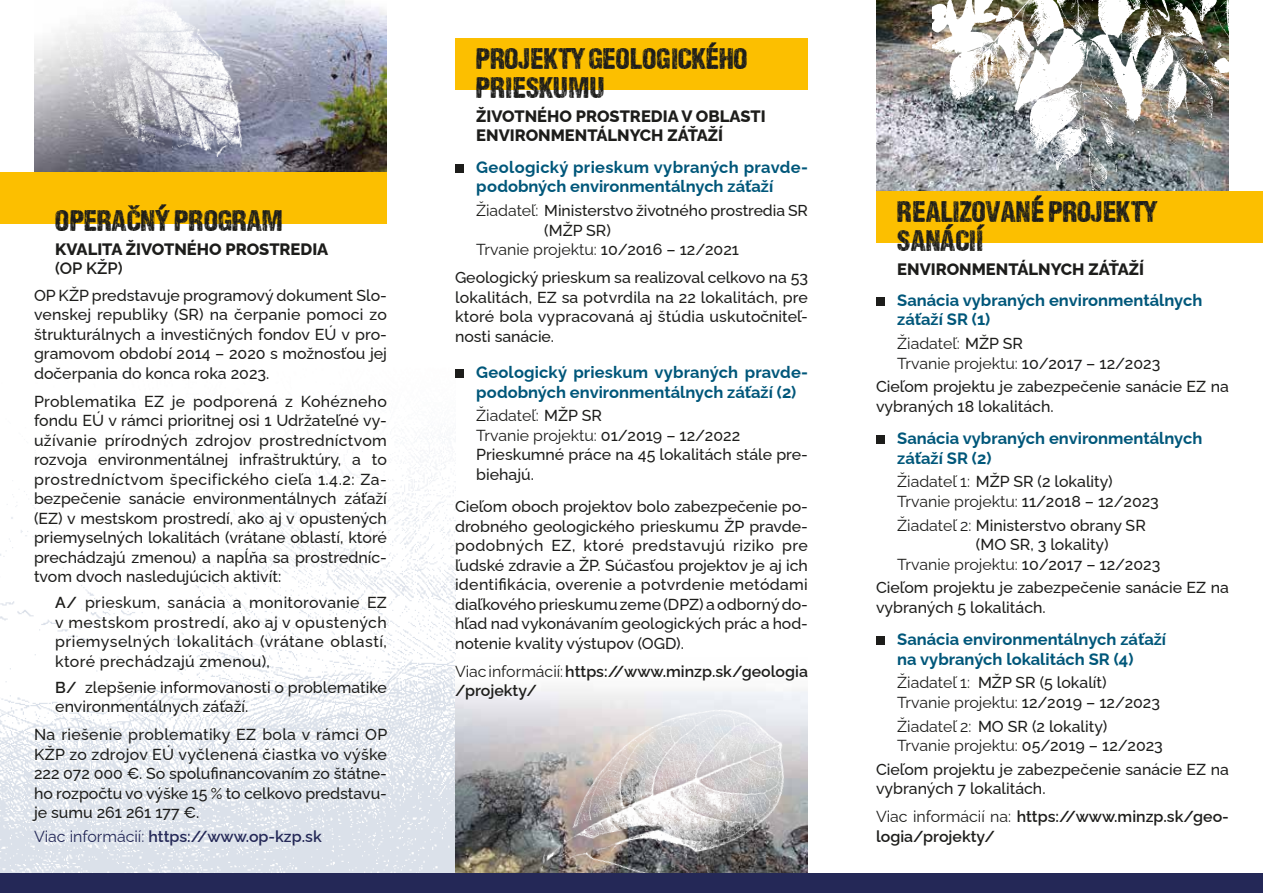
<style>
.page{position:relative;width:1263px;height:893px;background:#fff}
.page>*{position:absolute;margin:0;border:0;box-sizing:border-box;transform-origin:0 0}
.t1{font:900 30px/28.5px "DCC Sharp Distress";color:#1d1d1b}
.t2{font:700 16.5px/19.5px "Raleway";color:#00577a}
.t3{font:800 16.5px/19.5px "Raleway";color:#1d1d1b}
.t4{font:600 16.5px "Raleway";color:#1d1d1b}
.t5{font:500 15.9px/19.5px "Raleway";color:#1d1d1b}
.t6{font:600 15.9px/28px "Raleway";color:#1d1d1b}
.t7{font:15.9px/19.5px "Raleway";color:#1d1d1b}
.t8{font:600 15.9px "Raleway";color:#242857}
.t9{font:500 15.75px "Raleway";letter-spacing:-.005em;color:#1d1d1b}
.s1{font-weight:600}
.s2{font-weight:400}
.s3{font-weight:400;font-size:15.9px}
.s4{font-weight:500}
</style>
<div class="page">
<img style="left:0;top:456px;width:455px;height:418px">
<img style="left:455px;top:688px;width:353px;height:186px">
<div style="left:455px;top:38px;width:353px;height:51px;background:#fcbf00"></div>
<div style="left:455px;top:164px;width:8px;height:9px;background:#1d1d1b"></div>
<div style="left:455px;top:370px;width:8px;height:8px;background:#1d1d1b"></div>
<div style="left:876px;top:297px;width:8px;height:9px;background:#1d1d1b"></div>
<div style="left:876px;top:436px;width:8px;height:8px;background:#1d1d1b"></div>
<div style="left:876px;top:637px;width:8px;height:8px;background:#1d1d1b"></div>
<img style="left:242px;top:0;width:145px;height:172px">
<img style="left:876px;top:0;width:56px;height:191px">
<img style="left:932px;top:0;width:297px;height:191px">
<img style="left:34px;top:0;width:208px;height:172px">
<img style="left:509px;top:707px;width:282px;height:167px">
<div style="left:876px;top:191px;width:387px;height:51px;background:#fcbf00"></div>
<div style="left:0;top:172px;width:387px;height:51px;background:#fcbf00"></div>
<div style="left:0;top:874px;width:1263px;height:19px;background:#242857"></div>
<h1 class="t1" style="left:55px;top:206px;width:228px">OPERAČNÝ PROGRAM</h1>
<p class="t3" style="left:55px;top:237px;width:275px">KVALITA ŽIVOTNÉHO PROSTREDIA</p>
<p class="t4" style="left:55px;top:255px;width:69px">(OP KŽP)</p>
<p class="t5" style="left:34px;top:284px;width:354px;text-align:justify">OP KŽP predstavuje programový dokument Slo&shy;venskej republiky (SR) na čerpanie pomoci zo štrukturálnych a investičných fondov EÚ v pro&shy;gramovom období 2014 – 2020 s možnosťou jej dočerpania do konca roka 2023.</p>
<p class="t5" style="left:34px;top:390px;width:354px;text-align:justify">Problematika EZ je podporená z Kohézneho fondu EÚ v rámci prioritnej osi 1 Udržateľné vy&shy;užívanie prírodných zdrojov prostredníctvom rozvoja environmentálnej infraštruktúry, a to prostredníctvom špecifického cieľa 1.4.2: Za&shy;bezpečenie sanácie environmentálnych záťaží (EZ) v mestskom prostredí, ako aj v opustených priemyselných lokalitách (vrátane oblastí, ktoré prechádzajú zmenou) a napĺňa sa prostredníc&shy;tvom dvoch nasledujúcich aktivít:</p>
<p class="t5" style="left:55px;top:591px;width:333px;text-align:justify"><span class="s1">A/</span> prieskum, sanácia a monitorovanie EZ v mestskom prostredí, ako aj v opustených priemyselných lokalitách (vrátane oblastí, ktoré prechádzajú zmenou),</p>
<p class="t5" style="left:55px;top:676px;width:333px"><span class="s1">B/</span> zlepšenie informovanosti o problematike environmentálnych záťaží.</p>
<p class="t5" style="left:34px;top:723px;width:355px;text-align:justify">Na riešenie problematiky EZ bola v rámci OP KŽP zo zdrojov EÚ vyčlenená čiastka vo výške 222 072 000 €. So spolufinancovaním zo štátne&shy;ho rozpočtu vo výške 15 % to celkovo predstavu&shy;je sumu 261 261 177 €.</p>
<p class="t8" style="left:34px;top:824px;width:289px"><span class="s2">Viac informácií:</span> https://www.op-kzp.sk</p>
<h1 class="t1" style="left:476px;top:44px;width:272px">PROJEKTY GEOLOGICKÉHO<br>PRIESKUMU</h1>
<p class="t3" style="left:476px;top:104px;width:291px">ŽIVOTNÉHO PROSTREDIA V OBLASTI<br>ENVIRONMENTÁLNYCH ZÁŤAŽÍ</p>
<p class="t2" style="left:476px;top:155px;width:329px">Geologický prieskum vybraných pravde-- podobných environmentálnych záťaží</p>
<p class="t9" style="left:476px;top:198px;width:333px"><span class="s3">Žiadateľ:</span> Ministerstvo životného prostredia SR</p>
<p class="t5" style="left:476px;top:218px;width:264px;text-indent:68px">(MŽP SR)<br><span class="s2">Trvanie projektu:</span> 10/2016 – 12/2021</p>
<p class="t5" style="left:455px;top:266px;width:354px;text-align:justify">Geologický prieskum sa realizoval celkovo na 53 lokalitách, EZ sa potvrdila na 22 lokalitách, pre ktoré bola vypracovaná aj štúdia uskutočniteľ&shy;nosti sanácie.</p>
<p class="t2" style="left:476px;top:361px;width:329px">Geologický prieskum vybraných pravde-- podobných environmentálnych záťaží (2)</p>
<p class="t5" style="left:476px;top:404px;width:333px"><span class="s2">Žiadateľ:</span> MŽP SR<br><span class="s2">Trvanie projektu:</span> 01/2019 – 12/2022<br>Prieskumné práce na 45 lokalitách stále pre&shy;biehajú.</p>
<p class="t5" style="left:455px;top:495px;width:354px">Cieľom oboch projektov bolo zabezpečenie po&shy;drobného geologického prieskumu ŽP pravde&shy;podobných EZ, ktoré predstavujú riziko pre ľudské zdravie a ŽP. Súčasťou projektov je aj ich identifikácia, overenie a potvrdenie metódami diaľkového prieskumu zeme (DPZ) a odborný do-</p>
<p class="t9" style="left:455px;top:611px;width:352px">hľad nad vykonávaním geologických prác a hod-</p>
<p class="t6" style="left:455px;top:627px;width:354px"><span class="s4">notenie kvality výstupov (OGD).<br></span><span class="s2">Viac informácií:</span> https://www.minzp.sk/geologia</p>
<p class="t6" style="left:455px;top:675px;width:83px">/projekty/</p>
<h1 class="t1" style="left:897px;top:197px;width:261px">REALIZOVANÉ PROJEKTY<br>SANÁCIÍ</h1>
<p class="t3" style="left:897px;top:257px;width:248px">ENVIRONMENTÁLNYCH ZÁŤAŽÍ</p>
<p class="t2" style="left:897px;top:288px;width:307px">Sanácia vybraných environmentálnych záťaží SR (1)</p>
<p class="t7" style="left:897px;top:332px;width:264px">Žiadateľ: <span class="s4">MŽP SR<br></span>Trvanie projektu: <span class="s4">10/2017 – 12/2023</span></p>
<p class="t5" style="left:876px;top:375px;width:354px">Cieľom projektu je zabezpečenie sanácie EZ na vybraných 18 lokalitách.</p>
<p class="t2" style="left:897px;top:427px;width:307px">Sanácia vybraných environmentálnych záťaží SR (2)</p>
<p class="t5" style="left:897px;top:470px;width:263px"><span class="s2">Žiadateľ 1:</span> MŽP SR (2 lokality)<br><span class="s2">Trvanie projektu:</span> 11/2018 – 12/2023</p>
<p class="t5" style="left:897px;top:513px;width:250px"><span class="s2">Žiadateľ 2:</span> Ministerstvo obrany SR</p>
<p class="t5" style="left:976px;top:533px;width:134px">(MO SR, 3 lokality)</p>
<p class="t7" style="left:897px;top:552px;width:265px">Trvanie projektu: <span class="s4">10/2017 – 12/2023</span></p>
<p class="t5" style="left:876px;top:576px;width:354px">Cieľom projektu je zabezpečenie sanácie EZ na vybraných 5 lokalitách.</p>
<p class="t2" style="left:897px;top:628px;width:270px">Sanácia environmentálnych záťaží na vybraných lokalitách SR (4)</p>
<p class="t5" style="left:897px;top:671px;width:264px"><span class="s2">Žiadateľ 1:</span> MŽP SR (5 lokalít)<br><span class="s2">Trvanie projektu:</span> 12/2019 – 12/2023</p>
<p class="t5" style="left:897px;top:715px;width:267px"><span class="s2">Žiadateľ 2:</span> MO SR (2 lokality)<br><span class="s2">Trvanie projektu:</span> 05/2019 – 12/2023</p>
<p class="t5" style="left:876px;top:758px;width:354px">Cieľom projektu je zabezpečenie sanácie EZ na vybraných 7 lokalitách.</p>
<p class="t6" style="left:876px;top:805px;width:354px;line-height:19.5px"><span class="s2">Viac informácií na:</span> https://www.minzp.sk/geo&shy;logia/projekty/</p>
</div>
